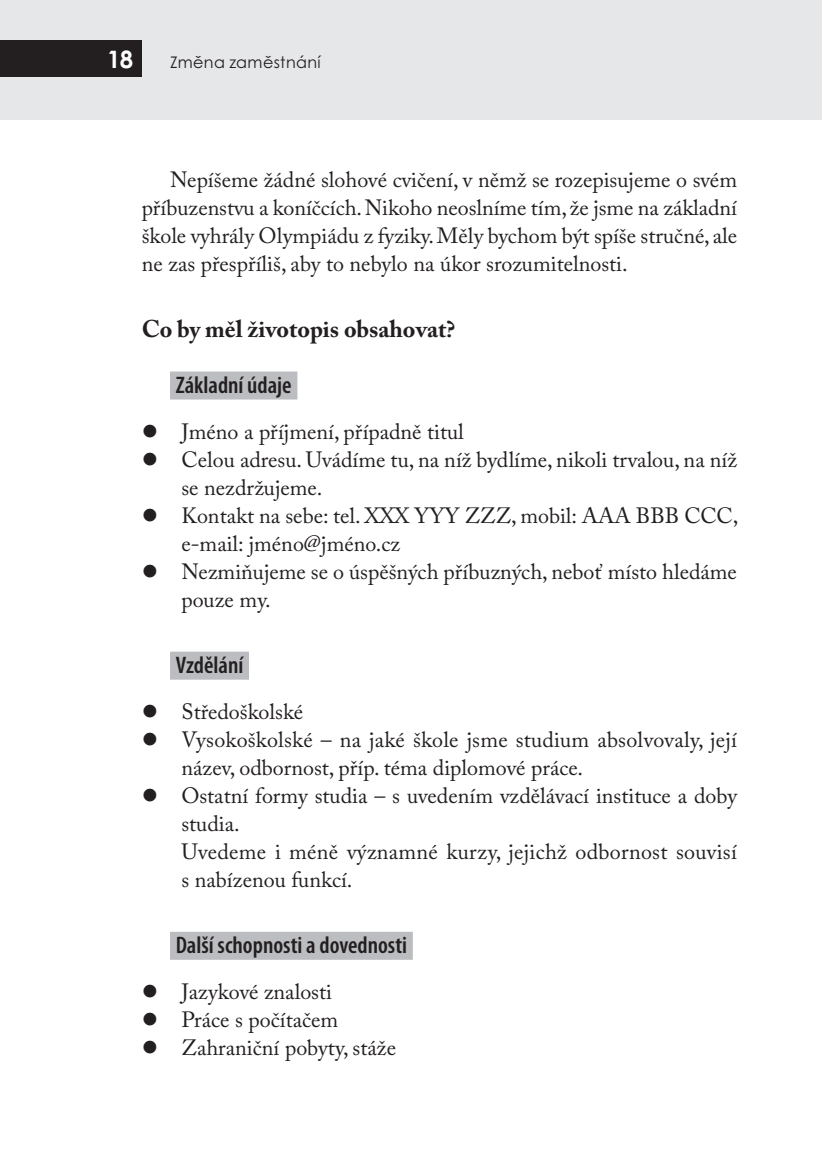
<style>
.page{position:relative;width:822px;height:1174px;background:#fff}
.page>*{position:absolute;margin:0;border:0;box-sizing:border-box;transform-origin:0 0}
.t1{font:600 condensed 24px "Myriad Pro";color:#231f20}
.t2{font:700 24px "Adobe Caslon Pro";color:#231f20}
.t3{font:700 24px "Century Gothic";color:#fff}
.t4{font:22px/28px "Adobe Caslon Pro";color:#231f20}
.t5{font:16px "Century Gothic";letter-spacing:.02em;color:#231f20}
</style>
<div class="page">
<div style="left:0;top:0;width:822px;height:120px;background:#e6e7e8"></div>
<div style="left:0;top:40px;width:142px;height:36px;background:#231f20"></div>
<div style="left:170px;top:371px;width:127px;height:28px;background:#bbbdc0"></div>
<div style="left:170px;top:651px;width:79px;height:28px;background:#bbbdc0"></div>
<div style="left:170px;top:931px;width:243px;height:28px;background:#bbbdc0"></div>
<p class="t3" style="left:107px;top:50px;width:27px">18</p>
<p class="t5" style="left:170px;top:53px;width:152px">Změna zaměstnání</p>
<p class="t4" style="left:142px;top:168px;width:597px;text-align:justify;text-indent:28px">Nepíšeme žádné slohové cvičení, v němž se rozepisujeme o svém příbuzenstvu a koníčcích. Nikoho neoslníme tím, že jsme na základní škole vyhrály Olympiádu z fyziky. Měly bychom být spíše stručné, ale ne zas přespříliš, aby to nebylo na úkor srozumitelnosti.</p>
<p class="t2" style="left:142px;top:320px;width:315px">Co by měl životopis obsahovat?</p>
<p class="t1" style="left:176px;top:370px;width:118px">Základní údaje</p>
<p class="t4" style="left:181px;top:420px;width:559px">Jméno a příjmení, případně titul<br>Celou adresu. Uvádíme tu, na níž bydlíme, nikoli trvalou, na níž se nezdržujeme.<br>Kontakt na sebe: tel. XXX YYY ZZZ, mobil: AAA BBB CCC, e-mail: jméno@jméno.cz<br>Nezmiňujeme se o úspěšných příbuzných, neboť místo hledáme pouze my.</p>
<p class="t1" style="left:176px;top:650px;width:69px">Vzdělání</p>
<p class="t4" style="left:181px;top:700px;width:557px">Středoškolské<br>Vysokoškolské – na jaké škole jsme studium absolvovaly, její název, odbornost, příp. téma diplomové práce.<br>Ostatní formy studia – s uvedením vzdělávací instituce a doby studia.<br>Uvedeme i méně významné kurzy, jejichž odbornost souvisí s nabízenou funkcí.</p>
<p class="t1" style="left:176px;top:930px;width:233px">Další schopnosti a dovednosti</p>
<p class="t4" style="left:181px;top:980px;width:216px">Jazykové znalosti<br>Práce s počítačem<br>Zahraniční pobyty, stáže</p>
</div>
